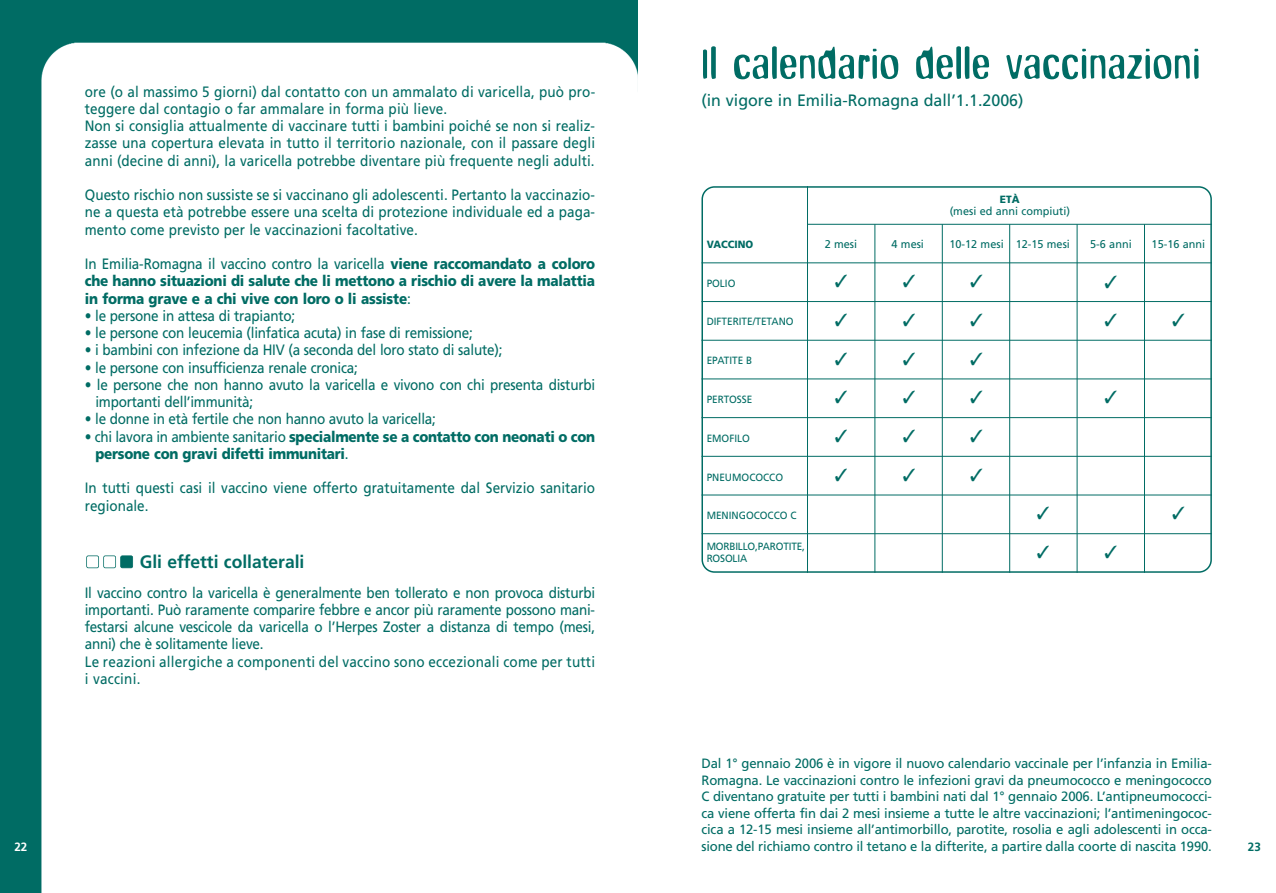
<style>
.page{position:relative;width:1276px;height:893px;background:#fff}
.page>*{position:absolute;margin:0;border:0;box-sizing:border-box;transform-origin:0 0}
.t1{font:45px "Broken Wing";letter-spacing:.01em;color:#006c64;scale:1.2 1}
.t2{font:700 18px "Frutiger";color:#006c64}
.t3{font:16.5px "Frutiger";color:#006c64}
.t4{font:15px/17.2px "Frutiger";letter-spacing:-.015em;color:#006c64;scale:.9 1}
.t5{font:15px/17.2px "Frutiger";letter-spacing:.005em;color:#006c64;scale:.9 1}
.t6{font:900 15px/17.2px "Frutiger";letter-spacing:-.02em;color:#006c64;text-align:justify;scale:.9 1}
.t7{font:13.5px/16.5px "Frutiger";letter-spacing:-.01em;color:#006c64;text-align:justify}
.t8{font:700 12px "Frutiger";color:#006c64}
.t9{font:700 12px "Frutiger";color:#fff}
.t10{font:11.25px "Frutiger";color:#006c64}
.t11{font:10.5px/12px "Frutiger";color:#006c64;scale:.95 1}
.t12{font:900 10.5px "Frutiger";color:#006c64;scale:.95 1}
.t13{font:900 10.5px "Frutiger";color:#006c64}
.s1{font-weight:400}
</style>
<div class="page">
<img style="left:0;top:0;width:638px;height:893px">
<div style="left:86px;top:555px;width:13px;height:13px;border:2px solid #006c64;border-radius:2px"></div>
<div style="left:103px;top:555px;width:13px;height:13px;border:2px solid #006c64;border-radius:2px"></div>
<div style="left:121px;top:556px;width:12px;height:12px;background:#006c64;border-radius:2px"></div>
<div style="left:120px;top:555px;width:13px;height:13px;border:2px solid #006c64;border-radius:2px"></div>
<svg style="left:701px;top:186px;width:511px;height:387px"></svg>
<hr style="left:807px;top:186px;width:1px;height:387px;background:#006c64">
<hr style="left:874px;top:224px;width:1px;height:349px;background:#006c64">
<hr style="left:942px;top:224px;width:1px;height:349px;background:#006c64">
<hr style="left:1009px;top:224px;width:1px;height:349px;background:#006c64">
<hr style="left:1076px;top:224px;width:1px;height:349px;background:#006c64">
<hr style="left:1144px;top:224px;width:1px;height:349px;background:#006c64">
<hr style="left:807px;top:224px;width:405px;height:1px;background:#006c64">
<hr style="left:701px;top:262px;width:511px;height:1px;background:#006c64">
<hr style="left:701px;top:301px;width:511px;height:1px;background:#006c64">
<hr style="left:701px;top:340px;width:511px;height:1px;background:#006c64">
<hr style="left:701px;top:379px;width:511px;height:1px;background:#006c64">
<hr style="left:701px;top:417px;width:511px;height:1px;background:#006c64">
<hr style="left:701px;top:456px;width:511px;height:1px;background:#006c64">
<hr style="left:701px;top:495px;width:511px;height:1px;background:#006c64">
<hr style="left:701px;top:533px;width:511px;height:1px;background:#006c64">
<svg style="left:835px;top:275px;width:12px;height:13px"></svg>
<svg style="left:835px;top:314px;width:12px;height:12px"></svg>
<svg style="left:835px;top:352px;width:12px;height:13px"></svg>
<svg style="left:835px;top:391px;width:12px;height:13px"></svg>
<svg style="left:835px;top:430px;width:12px;height:12px"></svg>
<svg style="left:835px;top:468px;width:12px;height:13px"></svg>
<svg style="left:903px;top:275px;width:12px;height:13px"></svg>
<svg style="left:903px;top:314px;width:12px;height:12px"></svg>
<svg style="left:903px;top:352px;width:12px;height:13px"></svg>
<svg style="left:903px;top:391px;width:12px;height:13px"></svg>
<svg style="left:903px;top:430px;width:12px;height:12px"></svg>
<svg style="left:903px;top:468px;width:12px;height:13px"></svg>
<svg style="left:970px;top:275px;width:12px;height:13px"></svg>
<svg style="left:970px;top:314px;width:12px;height:12px"></svg>
<svg style="left:970px;top:352px;width:12px;height:13px"></svg>
<svg style="left:970px;top:391px;width:12px;height:13px"></svg>
<svg style="left:970px;top:430px;width:12px;height:12px"></svg>
<svg style="left:970px;top:468px;width:12px;height:13px"></svg>
<svg style="left:1037px;top:507px;width:12px;height:13px"></svg>
<svg style="left:1037px;top:546px;width:12px;height:12px"></svg>
<svg style="left:1105px;top:275px;width:11px;height:13px"></svg>
<svg style="left:1105px;top:314px;width:11px;height:12px"></svg>
<svg style="left:1105px;top:391px;width:11px;height:13px"></svg>
<svg style="left:1105px;top:546px;width:11px;height:12px"></svg>
<svg style="left:1172px;top:314px;width:12px;height:12px"></svg>
<svg style="left:1172px;top:507px;width:12px;height:13px"></svg>
<p class="t5" style="left:85px;top:84px;width:568px">ore (o al massimo 5 giorni) dal contatto con un ammalato di varicella, può pro&shy;teggere dal contagio o far ammalare in forma più lieve.<br>Non si consiglia attualmente di vaccinare tutti i bambini poiché se non si realiz&shy;zasse una copertura elevata in tutto il territorio nazionale, con il passare degli anni (decine di anni), la varicella potrebbe diventare più frequente negli adulti.</p>
<p class="t4" style="left:85px;top:187px;width:568px;text-align:justify">Questo rischio non sussiste se si vaccinano gli adolescenti. Pertanto la vaccinazio&shy;ne a questa età potrebbe essere una scelta di protezione individuale ed a paga&shy;mento come previsto per le vaccinazioni facoltative.</p>
<p class="t6" style="left:85px;top:256px;width:568px"><span class="s1">In Emilia-Romagna il vaccino contro la varicella</span> viene raccomandato a coloro che hanno situazioni di salute che li mettono a rischio di avere la malattia in forma grave e a chi vive con loro o li assiste<span class="s1">:</span></p>
<p class="t4" style="left:85px;top:308px;width:235px">• le persone in attesa di trapianto;</p>
<p class="t4" style="left:85px;top:325px;width:433px">• le persone con leucemia (linfatica acuta) in fase di remissione;</p>
<p class="t4" style="left:85px;top:343px;width:465px">• i bambini con infezione da HIV (a seconda del loro stato di salute);</p>
<p class="t4" style="left:85px;top:360px;width:305px">• le persone con insufficienza renale cronica;</p>
<p class="t4" style="left:95px;top:377px;width:557px;text-indent:-11px">• le persone che non hanno avuto la varicella e vivono con chi presenta disturbi importanti dell’immunità;</p>
<p class="t4" style="left:85px;top:412px;width:392px">• le donne in età fertile che non hanno avuto la varicella;</p>
<p class="t6" style="left:95px;top:429px;width:557px;text-indent:-11px"><span class="s1">• chi lavora in ambiente sanitario</span> specialmente se a contatto con neonati o con persone con gravi difetti immunitari<span class="s1">.</span></p>
<p class="t4" style="left:85px;top:481px;width:568px">In tutti questi casi il vaccino viene offerto gratuitamente dal Servizio sanitario regionale.</p>
<p class="t2" style="left:140px;top:554px;width:166px">Gli effetti collaterali</p>
<p class="t4" style="left:85px;top:585px;width:568px">Il vaccino contro la varicella è generalmente ben tollerato e non provoca disturbi importanti. Può raramente comparire febbre e ancor più raramente possono mani&shy;festarsi alcune vescicole da varicella o l’Herpes Zoster a distanza di tempo (mesi, anni) che è solitamente lieve.<br>Le reazioni allergiche a componenti del vaccino sono eccezionali come per tutti i vaccini.</p>
<p class="t9" style="left:14px;top:842px;width:14px">22</p>
<h1 class="t1" style="left:701px;top:46px;width:418px">Il calendario delle vaccinazioni</h1>
<p class="t3" style="left:701px;top:93px;width:323px">(in vigore in Emilia-Romagna dall’1.1.2006)</p>
<p class="t12" style="left:706px;top:240px;width:51px">VACCINO</p>
<p class="t11" style="left:706px;top:278px;width:32px">POLIO</p>
<p class="t11" style="left:706px;top:317px;width:93px">DIFTERITE/TETANO</p>
<p class="t11" style="left:706px;top:355px;width:50px">EPATITE B</p>
<p class="t11" style="left:706px;top:394px;width:50px">PERTOSSE</p>
<p class="t11" style="left:706px;top:433px;width:47px">EMOFILO</p>
<p class="t11" style="left:706px;top:472px;width:82px">PNEUMOCOCCO</p>
<p class="t11" style="left:706px;top:510px;width:96px">MENINGOCOCCO C</p>
<p class="t11" style="left:706px;top:542px;width:105px">MORBILLO,PAROTITE,<br>ROSOLIA</p>
<p class="t13" style="left:1000px;top:195px;width:21px">ETÀ</p>
<p class="t10" style="left:949px;top:207px;width:122px">(mesi ed anni compiuti)</p>
<p class="t10" style="left:824px;top:240px;width:34px">2 mesi</p>
<p class="t10" style="left:891px;top:240px;width:34px">4 mesi</p>
<p class="t10" style="left:949px;top:240px;width:122px">10-12 mesi 12-15 mesi</p>
<p class="t10" style="left:1090px;top:240px;width:43px">5-6 anni</p>
<p class="t10" style="left:1151px;top:240px;width:55px">15-16 anni</p>
<p class="t7" style="left:701px;top:756px;width:512px">Dal 1° gennaio 2006 è in vigore il nuovo calendario vaccinale per l’infanzia in Emilia-Romagna. Le vaccinazioni contro le infezioni gravi da pneumococco e meningococco C diventano gratuite per tutti i bambini nati dal 1° gennaio 2006. L’antipneumococci&shy;ca viene offerta fin dai 2 mesi insieme a tutte le altre vaccinazioni; l’antimeningococ&shy;cica a 12-15 mesi insieme all’antimorbillo, parotite, rosolia e agli adolescenti in occa&shy;sione del richiamo contro il tetano e la difterite, a partire dalla coorte di nascita 1990.</p>
<p class="t8" style="left:1248px;top:842px;width:14px">23</p>
</div>
